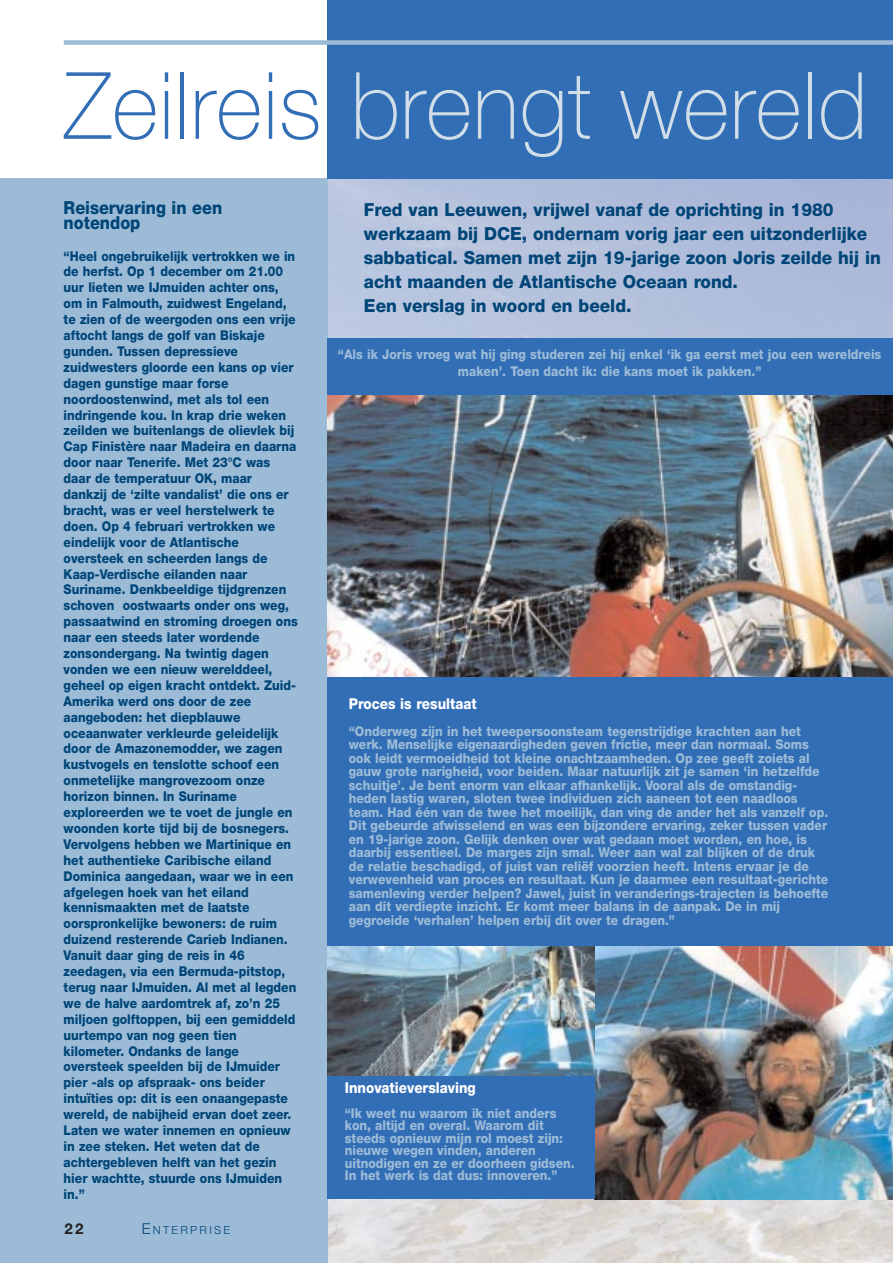
<style>
.page{position:relative;width:893px;height:1263px;background:#fff}
.page>*{position:absolute;margin:0;border:0;box-sizing:border-box;transform-origin:0 0}
.t1{font:100 93px "Helvetica Neue";letter-spacing:.01em;color:#d1dee7;scale:.95 1}
.t2{font:800 18px/24px "Helvetica Neue";color:#004577;scale:.95 1}
.t3{font:800 18px/15px "Helvetica Neue";color:#004577;scale:.9 1}
.t4{font:800 15px "Helvetica Neue";color:#fff;scale:.9 1}
.t5{font:700 15px "Helvetica Neue";color:#231f1f}
.t6{font:800 13.5px/15.9px "Helvetica Neue";color:#004577;scale:.9 1}
.t7{font:800 13.5px/13.5px "Helvetica Neue";color:#9cbbd7;scale:.9 1}
.t8{font:300 11.25px "Helvetica Neue";letter-spacing:.2em;color:#004577}
.s1{color:#316eb6}
.s2{font-size:15px}
</style>
<div class="page">
<img style="left:327px;top:179px;width:565px;height:1084px">
<div style="left:0;top:179px;width:327px;height:1084px;background:#9cbbd7"></div>
<img style="left:594px;top:946px;width:298px;height:253px">
<img style="left:327px;top:394px;width:565px;height:283px">
<div style="left:327px;top:338px;width:565px;height:56px;background:#316eb6"></div>
<img style="left:327px;top:946px;width:267px;height:131px">
<div style="left:327px;top:677px;width:565px;height:269px;background:#316eb6"></div>
<div style="left:327px;top:1077px;width:267px;height:122px;background:#316eb6"></div>
<div style="left:327px;top:0;width:565px;height:179px;background:#316eb6"></div>
<div style="left:64px;top:40px;width:828px;height:5px;background:#9cbbd7"></div>
<h1 class="t1" style="left:64px;top:72px;width:847px"><span class="s1">Zeilreis</span> brengt wereld</h1>
<h2 class="t3" style="left:64px;top:201px;width:178px">Reiservaring in een notendop</h2>
<p class="t6" style="left:64px;top:249px;width:261px">“Heel ongebruikelijk vertrokken we in de herfst. Op 1 december om 21.00 uur lieten we IJmuiden achter ons, om in Falmouth, zuidwest Engeland, te zien of de weergoden ons een vrije aftocht langs de golf van Biskaje gunden. Tussen depressieve zuidwesters gloorde een kans op vier dagen gunstige maar forse noordoostenwind, met als tol een indringende kou. In krap drie weken zeilden we buitenlangs de olievlek bij Cap Finistère naar Madeira en daarna door naar Tenerife. Met 23°C was daar de temperatuur OK, maar dankzij de ‘zilte vandalist’ die ons er bracht, was er veel herstelwerk te doen. Op 4 februari vertrokken we eindelijk voor de Atlantische oversteek en scheerden langs de Kaap-Verdische eilanden naar Suriname. Denkbeeldige tijdgrenzen schoven oostwaarts onder ons weg, passaatwind en stroming droegen ons naar een steeds later wordende zonsondergang. Na twintig dagen vonden we een nieuw werelddeel, geheel op eigen kracht ontdekt. Zuid-Amerika werd ons door de zee aangeboden: het diepblauwe oceaanwater verkleurde geleidelijk door de Amazonemodder, we zagen kustvogels en tenslotte schoof een onmetelijke mangrovezoom onze horizon binnen. In Suriname exploreerden we te voet de jungle en woonden korte tijd bij de bosnegers.<br>Vervolgens hebben we Martinique en het authentieke Caribische eiland Dominica aangedaan, waar we in een afgelegen hoek van het eiland kennismaakten met de laatste oorspronkelijke bewoners: de ruim duizend resterende Carieb Indianen.<br>Vanuit daar ging de reis in 46 zeedagen, via een Bermuda-pitstop, terug naar IJmuiden. Al met al legden we de halve aardomtrek af, zo’n 25 miljoen golftoppen, bij een gemiddeld uurtempo van nog geen tien kilometer. Ondanks de lange oversteek speelden bij de IJmuider pier -als op afspraak- ons beider intuïties op: dit is een onaangepaste wereld, de nabijheid ervan doet zeer.<br>Laten we water innemen en opnieuw in zee steken. Het weten dat de achtergebleven helft van het gezin hier wachtte, stuurde ons IJmuiden in.”</p>
<p class="t5" style="left:64px;top:1223px;width:20px">22</p>
<p class="t8" style="left:142px;top:1226px;width:90px"><span class="s2">E</span>NTERPRISE</p>
<p class="t2" style="left:364px;top:199px;width:545px">Fred van Leeuwen, vrijwel vanaf de oprichting in 1980 werkzaam bij DCE, ondernam vorig jaar een uitzonderlijke sabbatical. Samen met zijn 19-jarige zoon Joris zeilde hij in acht maanden de Atlantische Oceaan rond.<br>Een verslag in woord en beeld.</p>
<p class="t7" style="left:338px;top:348px;width:605px;line-height:16.2px;text-align:center">“Als ik Joris vroeg wat hij ging studeren zei hij enkel ‘ik ga eerst met jou een wereldreis maken’. Toen dacht ik: die kans moet ik pakken.”</p>
<p class="t4" style="left:349px;top:698px;width:144px">Proces is resultaat</p>
<p class="t7" style="left:349px;top:725px;width:534px">“Onderweg zijn in het tweepersoonsteam tegenstrijdige krachten aan het werk. Menselijke eigenaardigheden geven frictie, meer dan normaal. Soms ook leidt vermoeidheid tot kleine onachtzaamheden. Op zee geeft zoiets al gauw grote narigheid, voor beiden. Maar natuurlijk zit je samen ‘in hetzelfde schuitje’. Je bent enorm van elkaar afhankelijk. Vooral als de omstandig&shy;heden lastig waren, sloten twee individuen zich aaneen tot een naadloos team. Had één van de twee het moeilijk, dan ving de ander het als vanzelf op.<br>Dit gebeurde afwisselend en was een bijzondere ervaring, zeker tussen vader en 19-jarige zoon. Gelijk denken over wat gedaan moet worden, en hoe, is daarbij essentieel. De marges zijn smal. Weer aan wal zal blijken of de druk de relatie beschadigd, of juist van reliëf voorzien heeft. Intens ervaar je de verwevenheid van proces en resultaat. Kun je daarmee een resultaat-gerichte samenleving verder helpen? Jawel, juist in veranderings-trajecten is behoefte aan dit verdiepte inzicht. Er komt meer balans in de aanpak. De in mij gegroeide ‘verhalen’ helpen erbij dit over te dragen.”</p>
<p class="t4" style="left:345px;top:1082px;width:147px">Innovatieverslaving</p>
<p class="t7" style="left:345px;top:1108px;width:257px;line-height:12.5px">“Ik weet nu waarom ik niet anders kon, altijd en overal. Waarom dit steeds opnieuw mijn rol moest zijn: nieuwe wegen vinden, anderen uitnodigen en ze er doorheen gidsen.<br>In het werk is dat dus: innoveren.”</p>
</div>
